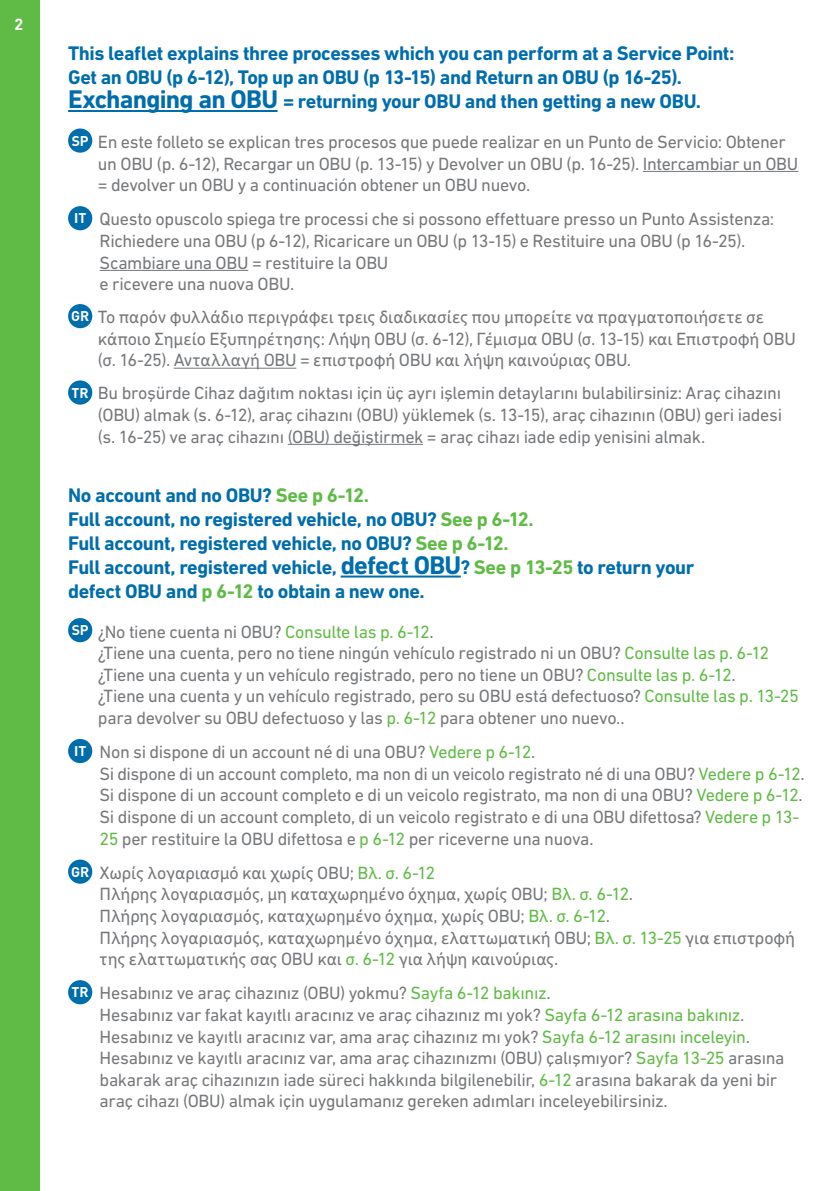
<style>
.page{position:relative;width:840px;height:1191px;background:#fff}
.page>*{position:absolute;margin:0;border:0;box-sizing:border-box;transform-origin:0 0}
.geen_tussen_lijn{font:700 20px/24px "DIN Next W1 G";letter-spacing:-.02em;color:#006dad}
.geen_tussen_lijn-2{font:18px/21.6px "DIN Next W1 G";letter-spacing:-.02em;color:#76787b}
.t1{font:700 16px "DIN";color:#fff}
.t2{font:700 14px "DIN";color:#fff}
.s1{font-size:26px}
.s2{color:#60bb46}
</style>
<div class="page">
<div style="left:0;top:0;width:40px;height:1191px;background:#60bb46"></div>
<hr style="left:68px;top:110px;width:209px;height:2px;background:#006dad">
<hr style="left:642px;top:171px;width:156px;height:1px;background:#76787b">
<hr style="left:99px;top:270px;width:149px;height:1px;background:#76787b">
<hr style="left:173px;top:368px;width:123px;height:1px;background:#76787b">
<hr style="left:287px;top:444px;width:136px;height:1px;background:#76787b">
<hr style="left:340px;top:575px;width:120px;height:2px;background:#006dad">
<div style="left:68px;top:128px;width:24px;height:25px;background:#006dad;border-radius:50%"></div>
<div style="left:68px;top:206px;width:24px;height:24px;background:#006dad;border-radius:50%"></div>
<div style="left:68px;top:304px;width:24px;height:24px;background:#006dad;border-radius:50%"></div>
<div style="left:68px;top:380px;width:24px;height:24px;background:#006dad;border-radius:50%"></div>
<div style="left:68px;top:618px;width:24px;height:24px;background:#006dad;border-radius:50%"></div>
<div style="left:68px;top:739px;width:24px;height:24px;background:#006dad;border-radius:50%"></div>
<div style="left:68px;top:859px;width:24px;height:24px;background:#006dad;border-radius:50%"></div>
<div style="left:68px;top:980px;width:24px;height:24px;background:#006dad;border-radius:50%"></div>
<p class="t1" style="left:14px;top:14px;width:10px">2</p>
<p class="geen_tussen_lijn" style="left:68px;top:41px;width:667px">This leaflet explains three processes which you can perform at a Service Point:<br>Get an OBU (p 6-12), Top up an OBU (p 13-15) and Return an OBU (p 16-25).</p>
<p class="geen_tussen_lijn" style="left:68px;top:89px;width:634px"><span class="s1">Exchanging an OBU</span> = returning your OBU and then getting a new OBU.</p>
<p class="t2" style="left:72px;top:132px;width:19px">SP</p>
<p class="geen_tussen_lijn-2" style="left:98px;top:131px;width:701px">En este folleto se explican tres procesos que puede realizar en un Punto de Servicio: Obtener un OBU (p. 6-12), Recargar un OBU (p. 13-15) y Devolver un OBU (p. 16-25). Intercambiar un OBU = devolver un OBU y a continuación obtener un OBU nuevo.</p>
<p class="t2" style="left:74px;top:209px;width:14px">IT</p>
<p class="geen_tussen_lijn-2" style="left:99px;top:208px;width:675px">Questo opuscolo spiega tre processi che si possono effettuare presso un Punto Assistenza:<br>Richiedere una OBU (p 6-12), Ricaricare un OBU (p 13-15) e Restituire una OBU (p 16-25).<br>Scambiare una OBU = restituire la OBU<br>e ricevere una nuova OBU.</p>
<p class="t2" style="left:71px;top:307px;width:20px">GR</p>
<p class="geen_tussen_lijn-2" style="left:98px;top:306px;width:699px">Το παρόν φυλλάδιο περιγράφει τρεις διαδικασίες που μπορείτε να πραγματοποιήσετε σε κάποιο Σημείο Εξυπηρέτησης: Λήψη OBU (σ. 6-12), Γέμισμα OBU (σ. 13-15) και Επιστροφή OBU (σ. 16-25). Ανταλλαγή OBU = επιστροφή OBU και λήψη καινούριας OBU.</p>
<p class="t2" style="left:72px;top:383px;width:19px">TR</p>
<p class="geen_tussen_lijn-2" style="left:98px;top:382px;width:685px;text-align:justify">Bu broşürde Cihaz dağıtım noktası için üç ayrı işlemin detaylarını bulabilirsiniz: Araç cihazını (OBU) almak (s. 6-12), araç cihazını (OBU) yüklemek (s. 13-15), araç cihazının (OBU) geri iadesi (s. 16-25) ve araç cihazını (OBU) değiştirmek = araç cihazı iade edip yenisini almak.</p>
<p class="geen_tussen_lijn" style="left:68px;top:483px;width:302px">No account and no OBU? <span class="s2">See p 6-12.</span></p>
<p class="geen_tussen_lijn" style="left:68px;top:507px;width:467px">Full account, no registered vehicle, no OBU? <span class="s2">See p 6-12.</span></p>
<p class="geen_tussen_lijn" style="left:68px;top:531px;width:442px">Full account, registered vehicle, no OBU? <span class="s2">See p 6-12.</span></p>
<p class="geen_tussen_lijn" style="left:68px;top:555px;width:627px">Full account, registered vehicle, <span class="s1">defect OBU</span>? <span class="s2">See p 13-25</span> to return your defect OBU and <span class="s2">p 6-12</span> to obtain a new one.</p>
<p class="t2" style="left:72px;top:621px;width:19px">SP</p>
<p class="geen_tussen_lijn-2" style="left:98px;top:620px;width:702px">¿No tiene cuenta ni OBU? <span class="s2">Consulte las p. 6-12</span>.<br>¿Tiene una cuenta, pero no tiene ningún vehículo registrado ni un OBU? <span class="s2">Consulte las p. 6-12 </span>¿Tiene una cuenta y un vehículo registrado, pero no tiene un OBU? <span class="s2">Consulte las p. 6-12</span>.<br>¿Tiene una cuenta y un vehículo registrado, pero su OBU está defectuoso? <span class="s2">Consulte las p. 13-25 </span>para devolver su OBU defectuoso y las <span class="s2">p. 6-12</span> para obtener uno nuevo..</p>
<p class="t2" style="left:74px;top:742px;width:14px">IT</p>
<p class="geen_tussen_lijn-2" style="left:99px;top:741px;width:706px">Non si dispone di un account né di una OBU? <span class="s2">Vedere p 6-12</span>.<br>Si dispone di un account completo, ma non di un veicolo registrato né di una OBU? <span class="s2">Vedere p 6-12</span>.<br>Si dispone di un account completo e di un veicolo registrato, ma non di una OBU? <span class="s2">Vedere p 6-12</span>.<br>Si dispone di un account completo, di un veicolo registrato e di una OBU difettosa? <span class="s2">Vedere p 13- 25</span> per restituire la OBU difettosa e <span class="s2">p 6-12</span> per riceverne una nuova.</p>
<p class="t2" style="left:71px;top:862px;width:20px">GR</p>
<p class="geen_tussen_lijn-2" style="left:99px;top:861px;width:696px">Χωρίς λογαριασμό και χωρίς OBU; <span class="s2">Βλ. σ. 6-12<br></span>Πλήρης λογαριασμός, μη καταχωρημένο όχημα, χωρίς OBU; <span class="s2">Βλ. σ. 6-12</span>.<br>Πλήρης λογαριασμός, καταχωρημένο όχημα, χωρίς OBU; <span class="s2">Βλ. σ. 6-12</span>.<br>Πλήρης λογαριασμός, καταχωρημένο όχημα, ελαττωματική OBU; <span class="s2">Βλ. σ. 13-25</span> για επιστροφή της ελαττωματικής σας OBU και <span class="s2">σ. 6-12</span> για λήψη καινούριας.</p>
<p class="t2" style="left:72px;top:983px;width:19px">TR</p>
<p class="geen_tussen_lijn-2" style="left:99px;top:982px;width:686px">Hesabınız ve araç cihazınız (OBU) yokmu? <span class="s2">Sayfa 6-12 bakınız</span>.<br>Hesabınız var fakat kayıtlı aracınız ve araç cihazınız mı yok? <span class="s2">Sayfa 6-12 arasına bakınız</span>.<br>Hesabınız ve kayıtlı aracınız var, ama araç cihazınız mı yok? <span class="s2">Sayfa 6-12 arasını inceleyin</span>.<br>Hesabınız ve kayıtlı aracınız var, ama araç cihazınızmı (OBU) çalışmıyor? <span class="s2">Sayfa 13-25</span> arasına bakarak araç cihazınızın iade süreci hakkında bilgilenebilir, <span class="s2">6-12</span> arasına bakarak da yeni bir araç cihazı (OBU) almak için uygulamanız gereken adımları inceleyebilirsiniz.</p>
</div>
